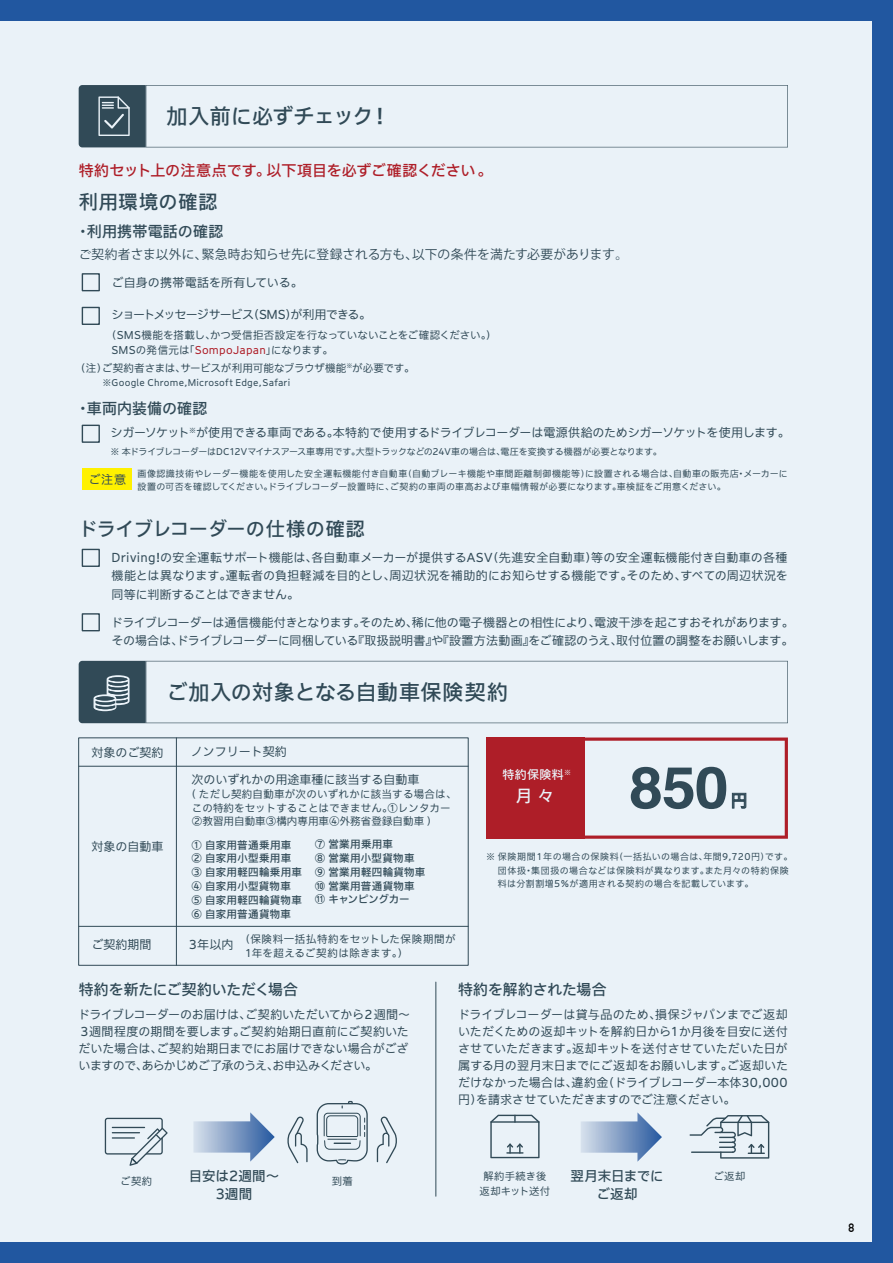
<style>
.page{position:relative;width:893px;height:1263px;background:#2157a0}
.page>*{position:absolute;margin:0;border:0;box-sizing:border-box;transform-origin:0 0}
.t1{font:700 57.9px "Helvetica";color:#314a57;scale:1.05 1}
.t2{font:500 21px "Iwa UCDA Goth Std";letter-spacing:.01em;color:#314a57}
.t3{font:500 19.2px "Iwa UCDA Goth Std";color:#314a57}
.t4{font:500 19.2px "Iwa UCDA Goth Std";letter-spacing:.03em;color:#314a57}
.t5{font:500 16.8px "Iwa UCDA Goth Std";color:#314a57}
.t6{font:500 16.5px "Iwa UCDA Goth Std";color:#eaf2f8}
.t7{font:500 15px "Iwa UCDA Goth Std";color:#ae1e28}
.t8{font:500 15px "Iwa UCDA Goth Std";letter-spacing:.015em;color:#314a57}
.t9{font:500 14.85px "Iwa UCDA Goth Std";letter-spacing:-.01em;color:#314a57}
.t10{font:500 13.5px/18px "Iwa UCDA Goth Std";letter-spacing:-.005em;color:#314a57;text-align:center}
.t11{font:12.75px "Koz Go Pr 6 N";letter-spacing:.005em;color:#314a57}
.t12{font:100 12px/17px "Iwa UCDA Goth Std";letter-spacing:-.01em;color:#314a57}
.t13{font:100 12px "Iwa UCDA Goth Std";letter-spacing:-.06em;color:#314a57}
.t14{font:100 12px "Iwa UCDA Goth Std";letter-spacing:.01em;color:#314a57}
.t15{font:500 12px "Iwa UCDA Goth Std";letter-spacing:.025em;color:#eaf2f8}
.t16{font:700 12px "DIN Alternate";color:#000}
.t17{font:100 10.5px/13.5px "Iwa UCDA Goth Std";letter-spacing:.01em;color:#314a57}
.t18{font:500 10.5px/13.8px "Iwa UCDA Goth Std";letter-spacing:.025em;color:#314a57}
.t19{font:100 10.5px/13.5px "Iwa UCDA Goth Std";letter-spacing:.04em;color:#314a57}
.t20{font:100 10.35px/14.9px "Iwa UCDA Goth Std";letter-spacing:.005em;color:#314a57;text-align:center}
.t21{font:100 10.35px "Iwa UCDA Goth Std";letter-spacing:.035em;color:#314a57}
.t22{font:100 9px/13.5px "Iwa UCDA Goth Std";letter-spacing:.025em;color:#314a57}
.t23{font:100 9px/13.5px "Iwa UCDA Goth Std";letter-spacing:.045em;color:#314a57}
.t24{font:100 9px "Iwa UCDA Goth Std";letter-spacing:-.025em;color:#314a57}
.s1{color:#ae1e28}
</style>
<div class="page">
<div style="left:0;top:21px;width:872px;height:1220px;background:#eaf2f8"></div>
<svg style="left:377px;top:1116px;width:20px;height:47px"></svg>
<svg style="left:287px;top:1116px;width:21px;height:47px"></svg>
<svg style="left:105px;top:1118px;width:63px;height:48px"></svg>
<svg style="left:193px;top:1112px;width:82px;height:50px"></svg>
<svg style="left:490px;top:1115px;width:50px;height:43px"></svg>
<svg style="left:689px;top:1115px;width:80px;height:43px"></svg>
<svg style="left:581px;top:1112px;width:81px;height:50px"></svg>
<hr style="left:436px;top:982px;width:1px;height:214px;background:#314a57">
<svg style="left:79px;top:85px;width:709px;height:62px"></svg>
<div style="left:82px;top:273px;width:18px;height:18px;border:1px solid #314a57"></div>
<div style="left:82px;top:549px;width:18px;height:18px;border:1px solid #314a57"></div>
<div style="left:82px;top:613px;width:18px;height:18px;border:1px solid #314a57"></div>
<div style="left:82px;top:307px;width:18px;height:18px;border:1px solid #314a57"></div>
<div style="left:82px;top:425px;width:18px;height:18px;border:1px solid #314a57"></div>
<div style="left:82px;top:469px;width:50px;height:21px;background:#fff100"></div>
<svg style="left:79px;top:661px;width:709px;height:62px"></svg>
<svg style="left:109px;top:677px;width:19px;height:4px"></svg>
<hr style="left:79px;top:766px;width:389px;height:1px;background:#314a57">
<hr style="left:176px;top:738px;width:1px;height:227px;background:#314a57">
<hr style="left:79px;top:926px;width:389px;height:1px;background:#314a57">
<svg style="left:486px;top:737px;width:302px;height:102px"></svg>
<svg style="left:317px;top:1101px;width:51px;height:63px"></svg>
<h2 class="t2" style="left:167px;top:101px;width:226px">加入前に必ずチェック！</h2>
<p class="t7" style="left:79px;top:159px;width:415px">特約セット上の注意点です。以下項目を必ずご確認ください。</p>
<h3 class="t4" style="left:79px;top:187px;width:140px">利用環境の確認</h3>
<p class="t8" style="left:76px;top:220px;width:149px">・利用携帯電話の確認</p>
<p class="t11" style="left:79px;top:247px;width:551px">ご契約者さま以外に、緊急時お知らせ先に登録される方も、以下の条件を満たす必要があります。</p>
<p class="t14" style="left:112px;top:274px;width:193px">ご自身の携帯電話を所有している。</p>
<p class="t13" style="left:112px;top:306px;width:261px">ショートメッセージサービス（SMS）が利用できる。</p>
<p class="t17" style="left:112px;top:327px;width:386px;line-height:15px;text-indent:-5px">（SMS機能を搭載し、かつ受信拒否設定を行なっていないことをご確認ください。）<br>SMSの発信元は「<span class="s1">SompoJapan</span>」になります。</p>
<p class="t17" style="left:75px;top:360px;width:341px">（注）ご契約者さまは、サービスが利用可能なブラウザ機能<sup>※</sup>が必要です。</p>
<p class="t22" style="left:103px;top:375px;width:189px">※Google Chrome,Microsoft Edge,Safari</p>
<p class="t8" style="left:76px;top:397px;width:134px">・車両内装備の確認</p>
<p class="t12" style="left:111px;top:423px;width:681px">シガーソケット<sup>※</sup>が使用できる車両である。本特約で使用するドライブレコーダーは電源供給のためシガーソケットを使用します。</p>
<p class="t24" style="left:111px;top:445px;width:553px">※ 本ドライブレコーダーはDC12Vマイナスアース車専用です。大型トラックなどの24V車の場合は、電圧を変換する機器が必要となります。</p>
<p class="t12" style="left:88px;top:470px;width:39px">ご注意</p>
<p class="t22" style="left:138px;top:466px;width:652px">画像認識技術やレーダー機能を使用した安全運転機能付き自動車（自動ブレーキ機能や車間距離制御機能等）に設置される場合は、自動車の販売店・メーカーに設置の可否を確認してください。ドライブレコーダー設置時に、ご契約の車両の車高および車幅情報が必要になります。車検証をご用意ください。</p>
<h3 class="t3" style="left:79px;top:515px;width:288px">ドライブレコーダーの仕様の確認</h3>
<p class="t12" style="left:112px;top:548px;width:678px;line-height:18px;text-align:justify">Driving!の安全運転サポート機能は、各自動車メーカーが提供するASV（先進安全自動車）等の安全運転機能付き自動車の各種機能とは異なります。運転者の負担軽減を目的とし、周辺状況を補助的にお知らせする機能です。そのため、すべての周辺状況を同等に判断することはできません。</p>
<p class="t12" style="left:111px;top:612px;width:684px;line-height:18px">ドライブレコーダーは通信機能付きとなります。そのため、稀に他の電子機器との相性により、電波干渉を起こすおそれがあります。その場合は、ドライブレコーダーに同梱している『取扱説明書』や『設置方法動画』をご確認のうえ、取付位置の調整をお願いします。</p>
<h2 class="t2" style="left:166px;top:677px;width:343px">ご加入の対象となる自動車保険契約</h2>
<p class="t12" style="left:91px;top:743px;width:73px">対象のご契約</p>
<p class="t12" style="left:91px;top:837px;width:73px">対象の自動車</p>
<p class="t12" style="left:191px;top:743px;width:97px">ノンフリート契約</p>
<p class="t12" style="left:192px;top:770px;width:229px">次のいずれかの用途車種に該当する自動車</p>
<p class="t17" style="left:192px;top:787px;width:266px">( ただし契約自動車が次のいずれかに該当する場合は、この特約をセットすることはできません。①レンタカー<br>②教習用自動車③構内専用車④外務省登録自動車 )</p>
<p class="t18" style="left:192px;top:837px;width:112px">① 自家用普通乗用車<br>② 自家用小型乗用車　<br>③ 自家用軽四輪乗用車<br>④ 自家用小型貨物車<br>⑤ 自家用軽四輪貨物車<br>⑥ 自家用普通貨物車</p>
<p class="t18" style="left:315px;top:837px;width:112px">⑦ 営業用乗用車<br>⑧ 営業用小型貨物車<br>⑨ 営業用軽四輪貨物車⑩ 営業用普通貨物車⑪ キャンピングカー</p>
<p class="t12" style="left:91px;top:935px;width:61px">ご契約期間</p>
<p class="t12" style="left:189px;top:935px;width:46px">3年以内</p>
<p class="t19" style="left:245px;top:932px;width:212px;text-indent:-5px">（保険料一括払特約をセットした保険期間が<br>1年を超えるご契約は除きます。）</p>
<p class="t15" style="left:502px;top:766px;width:70px">特約保険料<sup>※</sup></p>
<h3 class="t6" style="left:516px;top:784px;width:39px">月 々</h3>
<h1 class="t1" style="left:629px;top:752px;width:96px">850</h1>
<h3 class="t5" style="left:731px;top:788px;width:18px">円</h3>
<p class="t23" style="left:498px;top:850px;width:296px;text-indent:-12px">※ 保険期間１年の場合の保険料（一括払いの場合は、年間9,720円）です。団体扱・集団扱の場合などは保険料が異なります。また月々の特約保険料は分割割増5％が適用される契約の場合を記載しています。</p>
<p class="t9" style="left:79px;top:979px;width:221px">特約を新たにご契約いただく場合</p>
<p class="t12" style="left:78px;top:1005px;width:333px">ドライブレコーダーのお届けは、ご契約いただいてから２週間～３週間程度の期間を要します。ご契約始期日直前にご契約いただいた場合は、ご契約始期日までにお届けできない場合がございますので、あらかじめご了承のうえ、お申込みください。</p>
<p class="t9" style="left:458px;top:979px;width:150px">特約を解約された場合</p>
<p class="t12" style="left:458px;top:1005px;width:331px;text-align:justify">ドライブレコーダーは貸与品のため、損保ジャパンまでご返却いただくための返却キットを解約日から１か月後を目安に送付させていただきます。返却キットを送付させていただいた日が属する月の翌月末日までにご返却をお願いします。ご返却いただけなかった場合は、違約金（ドライブレコーダー本体30,000円）を請求させていただきますのでご注意ください。</p>
<p class="t10" style="left:189px;top:1166px;width:92px">目安は2週間～<br>3週間</p>
<p class="t21" style="left:120px;top:1173px;width:34px">ご契約</p>
<p class="t21" style="left:332px;top:1173px;width:22px">到着</p>
<p class="t10" style="left:570px;top:1166px;width:95px">翌月末日までにご返却</p>
<p class="t20" style="left:480px;top:1168px;width:72px">解約手続き後返却キット送付</p>
<p class="t21" style="left:714px;top:1169px;width:33px">ご返却</p>
<p class="t16" style="left:849px;top:1219px;width:7px">8</p>
</div>
